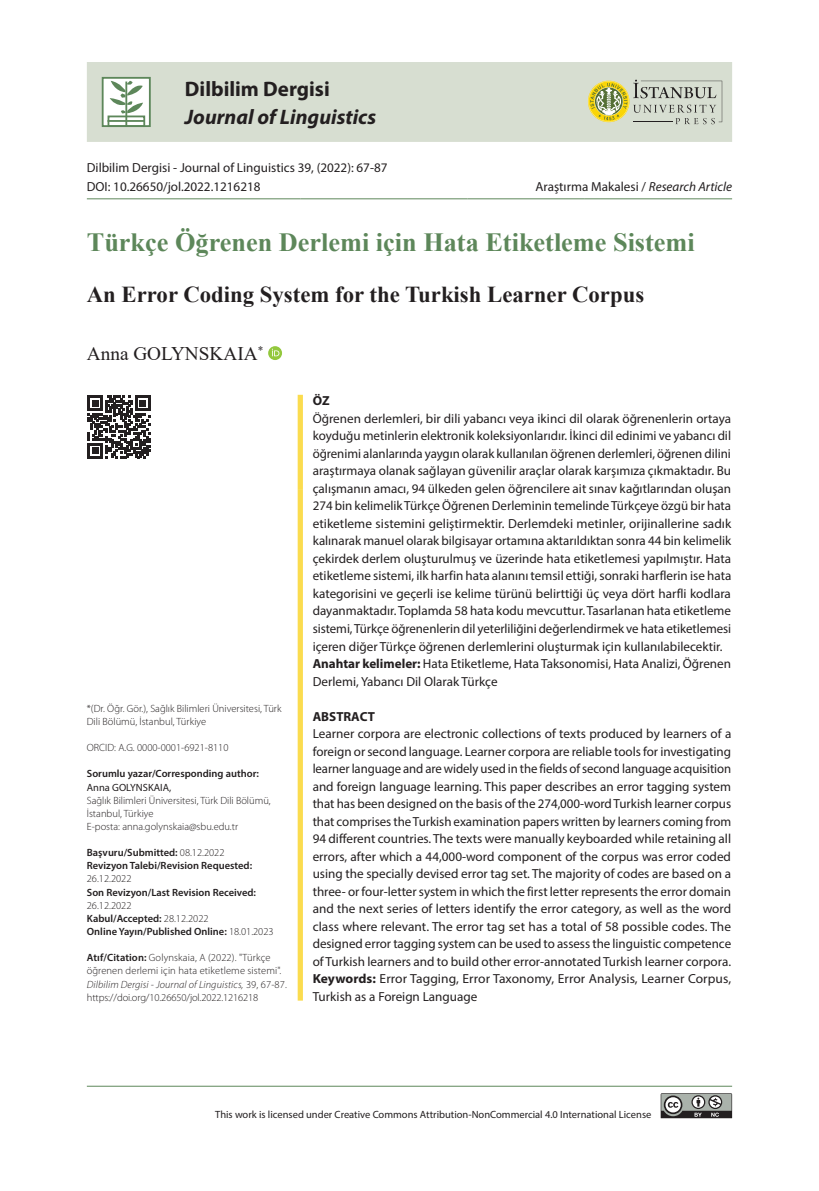
<style>
.page{position:relative;width:819px;height:1191px;background:#fff}
.page>*{position:absolute;margin:0;border:0;box-sizing:border-box;transform-origin:0 0}
.t1{font:700 26.25px "Times New Roman";color:#5d875a}
.t2{font:700 22.75px "Times New Roman";color:#231f20}
.t3{font:italic 700 21px "Myriad Pro";color:#231f20}
.t4{font:700 21px "Myriad Pro";color:#231f20}
.t5{font:19.25px "Times New Roman";color:#231f20}
.t6{font:13.12px/17.5px "Myriad Pro";color:#231f20}
.t7{font:700 13.12px "Myriad Pro";color:#231f20}
.t8{font:300 10.5px/13.1px "Myriad Pro";color:#231f20}
.t9{font:600 10.5px/13.1px "Myriad Pro";color:#231f20}
.t10{font:10.5px "Myriad Pro";color:#231f20}
.s1{font-style:italic}
.s2{font-weight:300}
.s3{font-weight:600}
.s4{font-weight:700}
</style>
<div class="page">
<div style="left:87px;top:62px;width:645px;height:80px;background:#d7ded1"></div>
<hr style="left:87px;top:198px;width:83px;height:1px;background:#5d875a">
<hr style="left:170px;top:198px;width:130px;height:1px;background:#5d875a">
<hr style="left:300px;top:198px;width:167px;height:1px;background:#5d875a">
<hr style="left:467px;top:198px;width:117px;height:1px;background:#5d875a">
<hr style="left:584px;top:198px;width:148px;height:1px;background:#5d875a">
<div style="left:297px;top:395px;width:6px;height:94px;background:#fbdc4f"></div>
<div style="left:297px;top:489px;width:6px;height:511px;background:#fbdc4f"></div>
<div style="left:102px;top:77px;width:49px;height:50px;background:#fff;border:2px solid #5d875a"></div>
<div style="left:107px;top:115px;width:38px;height:12px;border:2px solid #5d875a"></div>
<hr style="left:107px;top:120px;width:37px;height:2px;background:#5d875a">
<svg style="left:110px;top:81px;width:33px;height:33px"></svg>
<hr style="left:125px;top:81px;width:2px;height:46px;background:#5d875a">
<svg style="left:588px;top:80px;width:134px;height:44px;background:#c2c4a3"></svg>
<svg style="left:268px;top:346px;width:14px;height:14px"></svg>
<svg style="left:272px;top:349px;width:7px;height:7px"></svg>
<svg style="left:88px;top:396px;width:62px;height:62px"></svg>
<svg style="left:660px;top:1093px;width:72px;height:25px;background:#838482"></svg>
<hr style="left:87px;top:1085px;width:645px;height:1px;background:#5d875a">
<h3 class="t4" style="left:185px;top:75px;width:146px">Dilbilim Dergisi</h3>
<h3 class="t3" style="left:185px;top:103px;width:193px">Journal of Linguistics</h3>
<p class="t6" style="left:87px;top:157px;width:302px;line-height:19.8px">Dilbilim Dergisi - Journal of Linguistics 39, (2022): 67-87<br>DOI: 10.26650/jol.2022.1216218</p>
<p class="t6" style="left:535px;top:178px;width:198px">Araştırma Makalesi / <span class="s1">Research Article</span></p>
<h1 class="t1" style="left:87px;top:224px;width:609px">Türkçe Öğrenen Derlemi için Hata Etiketleme Sistemi</h1>
<h2 class="t2" style="left:87px;top:277px;width:559px">An Error Coding System for the Turkish Learner Corpus</h2>
<h3 class="t5" style="left:87px;top:340px;width:178px">Anna GOLYNSKAIA<sup>*</sup></h3>
<p class="t8" style="left:87px;top:701px;width:196px">*(Dr. Öğr. Gör.), Sağlık Bilimleri Üniversitesi, Türk<br>Dili Bölümü, İstanbul, Türkiye</p>
<p class="t8" style="left:87px;top:741px;width:143px">ORCID: A.G. 0000-0001-6921-8110</p>
<p class="t9" style="left:87px;top:767px;width:174px">Sorumlu yazar/Corresponding author:</p>
<p class="t10" style="left:87px;top:780px;width:86px">Anna GOLYNSKAIA,</p>
<p class="t8" style="left:87px;top:793px;width:185px">Sağlık Bilimleri Üniversitesi, Türk Dili Bölümü,<br>İstanbul, Türkiye<br>E-posta: anna.golynskaia@sbu.edu.tr</p>
<p class="t9" style="left:87px;top:846px;width:167px">Başvuru/Submitted: <span class="s2">08.12.2022<br></span>Revizyon Talebi/Revision Requested:</p>
<p class="t8" style="left:87px;top:872px;width:46px">26.12.2022</p>
<p class="t9" style="left:87px;top:885px;width:171px">Son Revizyon/Last Revision Received:</p>
<p class="t9" style="left:87px;top:898px;width:188px"><span class="s2">26.12.2022<br></span>Kabul/Accepted: <span class="s2">28.12.2022<br></span>Online Yayın/Published Online: <span class="s2">18.01.2023</span></p>
<p class="t8" style="left:87px;top:951px;width:201px"><span class="s3">Atıf/Citation:</span> Golynskaia, A (2022). "Türkçe öğrenen derlemi için hata etiketleme sistemi".<br><span class="s1">Dilbilim Dergisi - Journal of Linguistics,</span> 39, 67-87. https://doi.org/10.26650/jol.2022.1216218</p>
<p class="t7" style="left:313px;top:392px;width:18px">ÖZ</p>
<p class="t6" style="left:313px;top:409px;width:420px">Öğrenen derlemleri, bir dili yabancı veya ikinci dil olarak öğrenenlerin ortaya koyduğu metinlerin elektronik koleksiyonlarıdır. İkinci dil edinimi ve yabancı dil öğrenimi alanlarında yaygın olarak kullanılan öğrenen derlemleri, öğrenen dilini araştırmaya olanak sağlayan güvenilir araçlar olarak karşımıza çıkmaktadır. Bu çalışmanın amacı, 94 ülkeden gelen öğrencilere ait sınav kağıtlarından oluşan 274 bin kelimelik Türkçe Öğrenen Derleminin temelinde Türkçeye özgü bir hata etiketleme sistemini geliştirmektir. Derlemdeki metinler, orijinallerine sadık kalınarak manuel olarak bilgisayar ortamına aktarıldıktan sonra 44 bin kelimelik çekirdek derlem oluşturulmuş ve üzerinde hata etiketlemesi yapılmıştır. Hata etiketleme sistemi, ilk harfin hata alanını temsil ettiği, sonraki harflerin ise hata kategorisini ve geçerli ise kelime türünü belirttiği üç veya dört harfli kodlara dayanmaktadır. Toplamda 58 hata kodu mevcuttur. Tasarlanan hata etiketleme sistemi, Türkçe öğrenenlerin dil yeterliliğini değerlendirmek ve hata etiketlemesi içeren diğer Türkçe öğrenen derlemlerini oluşturmak için kullanılabilecektir.<br><span class="s4">Anahtar kelimeler:</span> Hata Etiketleme, Hata Taksonomisi, Hata Analizi, Öğrenen Derlemi, Yabancı Dil Olarak Türkçe</p>
<p class="t7" style="left:313px;top:707px;width:64px">ABSTRACT</p>
<p class="t6" style="left:313px;top:724px;width:420px;text-align:justify">Learner corpora are electronic collections of texts produced by learners of a foreign or second language. Learner corpora are reliable tools for investigating learner language and are widely used in the fields of second language acquisition and foreign language learning. This paper describes an error tagging system that has been designed on the basis of the 274,000-word Turkish learner corpus that comprises the Turkish examination papers written by learners coming from 94 different countries. The texts were manually keyboarded while retaining all errors, after which a 44,000-word component of the corpus was error coded using the specially devised error tag set. The majority of codes are based on a three- or four-letter system in which the first letter represents the error domain and the next series of letters identify the error category, as well as the word class where relevant. The error tag set has a total of 58 possible codes. The designed error tagging system can be used to assess the linguistic competence of Turkish learners and to build other error-annotated Turkish learner corpora.<br><span class="s4">Keywords:</span> Error Tagging, Error Taxonomy, Error Analysis, Learner Corpus, Turkish as a Foreign Language</p>
<p class="t10" style="left:215px;top:1108px;width:438px">This work is licensed under Creative Commons Attribution-NonCommercial 4.0 International License</p>
</div>
